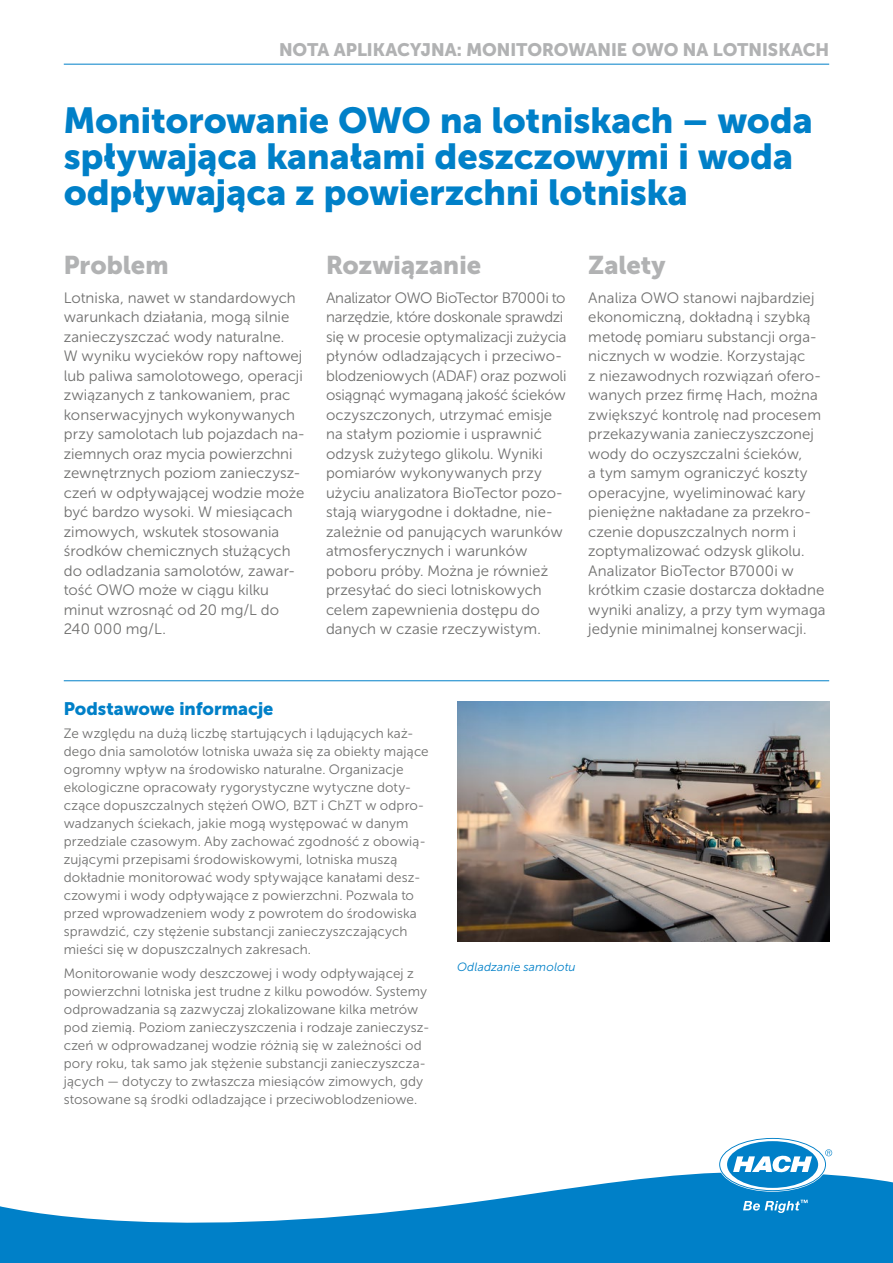
<style>
.page{position:relative;width:893px;height:1263px;background:#fff}
.page>*{position:absolute;margin:0;border:0;box-sizing:border-box;transform-origin:0 0}
.t1{font:36px/36px "Museo Sans Cyrl 900";color:#0080c8}
.t2{font:25.5px "Museo Sans Cyrl 900";color:#b1b2b3}
.t3{font:18px "Museo Sans Cyrl 900";color:#b1b2b3}
.t4{font:18px "Museo Sans Cyrl 900";color:#0080c8}
.t5{font:15px/19.5px "Museo Sans Cyrl 300";letter-spacing:.005em;color:#6f6f6e}
.t6{font:13.5px/18px "Museo Sans Cyrl 300";letter-spacing:.01em;color:#6f6f6e}
.t7{font:italic 12px "Museo Sans Cyrl 300";letter-spacing:.015em;color:#0080c8}
</style>
<div class="page">
<hr style="left:64px;top:64px;width:765px;height:1px;background:#0080c8">
<hr style="left:64px;top:680px;width:765px;height:1px;background:#0080c8">
<img style="left:457px;top:702px;width:372px;height:239px">
<svg style="left:0;top:1172px;width:893px;height:91px;fill:#0080c8"></svg>
<svg style="left:720px;top:1139px;width:112px;height:51px"></svg>
<svg style="left:743px;top:1200px;width:65px;height:13px"></svg>
<p class="t3" style="left:279px;top:39px;width:552px">NOTA APLIKACYJNA: MONITOROWANIE OWO NA LOTNISKACH</p>
<h1 class="t1" style="left:64px;top:103px;width:750px">Monitorowanie OWO na lotniskach – woda spływająca kanałami deszczowymi i woda odpływająca z powierzchni lotniska</h1>
<h2 class="t2" style="left:64px;top:251px;width:106px">Problem</h2>
<p class="t5" style="left:64px;top:288px;width:242px">Lotniska, nawet w standardowych warunkach działania, mogą silnie zanieczyszczać wody naturalne.<br>W wyniku wycieków ropy naftowej lub paliwa samolotowego, operacji związanych z tankowaniem, prac konserwacyjnych wykonywanych przy samolotach lub pojazdach na&shy;ziemnych oraz mycia powierzchni zewnętrznych poziom zanieczysz&shy;czeń w odpływającej wodzie może być bardzo wysoki. W miesiącach zimowych, wskutek stosowania środków chemicznych służących do odladzania samolotów, zawar&shy;tość OWO może w ciągu kilku minut wzrosnąć od 20 mg/L do<br>240 000 mg/L.</p>
<h2 class="t2" style="left:326px;top:251px;width:157px">Rozwiązanie</h2>
<p class="t5" style="left:326px;top:288px;width:242px">Analizator OWO BioTector B7000i to narzędzie, które doskonale sprawdzi się w procesie optymalizacji zużycia płynów odladzających i przeciwo&shy;blodzeniowych (ADAF) oraz pozwoli osiągnąć wymaganą jakość ścieków oczyszczonych, utrzymać emisje na stałym poziomie i usprawnić odzysk zużytego glikolu. Wyniki pomiarów wykonywanych przy użyciu analizatora BioTector pozo&shy;stają wiarygodne i dokładne, nie&shy;zależnie od panujących warunków atmosferycznych i warunków poboru próby. Można je również przesyłać do sieci lotniskowych celem zapewnienia dostępu do danych w czasie rzeczywistym.</p>
<h2 class="t2" style="left:588px;top:251px;width:79px">Zalety</h2>
<p class="t5" style="left:588px;top:288px;width:239px">Analiza OWO stanowi najbardziej ekonomiczną, dokładną i szybką metodę pomiaru substancji orga&shy;nicznych w wodzie. Korzystając<br>z niezawodnych rozwiązań ofero&shy;wanych przez firmę Hach, można zwiększyć kontrolę nad procesem przekazywania zanieczyszczonej wody do oczyszczalni ścieków,<br>a tym samym ograniczyć koszty operacyjne, wyeliminować kary pieniężne nakładane za przekro&shy;czenie dopuszczalnych norm i zoptymalizować odzysk glikolu.<br>Analizator BioTector B7000i w krótkim czasie dostarcza dokładne wyniki analizy, a przy tym wymaga jedynie minimalnej konserwacji.</p>
<p class="t4" style="left:64px;top:699px;width:211px">Podstawowe informacje</p>
<p class="t6" style="left:64px;top:724px;width:366px">Ze względu na dużą liczbę startujących i lądujących każ&shy;dego dnia samolotów lotniska uważa się za obiekty mające ogromny wpływ na środowisko naturalne. Organizacje ekologiczne opracowały rygorystyczne wytyczne doty&shy;czące dopuszczalnych stężeń OWO, BZT i ChZT w odpro&shy;wadzanych ściekach, jakie mogą występować w danym przedziale czasowym. Aby zachować zgodność z obowią&shy;zującymi przepisami środowiskowymi, lotniska muszą dokładnie monitorować wody spływające kanałami desz&shy;czowymi i wody odpływające z powierzchni. Pozwala to przed wprowadzeniem wody z powrotem do środowiska sprawdzić, czy stężenie substancji zanieczyszczających mieści się w dopuszczalnych zakresach.</p>
<p class="t6" style="left:64px;top:964px;width:367px">Monitorowanie wody deszczowej i wody odpływającej z powierzchni lotniska jest trudne z kilku powodów. Systemy odprowadzania są zazwyczaj zlokalizowane kilka metrów pod ziemią. Poziom zanieczyszczenia i rodzaje zanieczysz&shy;czeń w odprowadzanej wodzie różnią się w zależności od pory roku, tak samo jak stężenie substancji zanieczyszcza&shy;jących — dotyczy to zwłaszcza miesiąców zimowych, gdy stosowane są środki odladzające i przeciwoblodzeniowe.</p>
<p class="t7" style="left:457px;top:961px;width:120px">Odladzanie samolotu</p>
</div>
